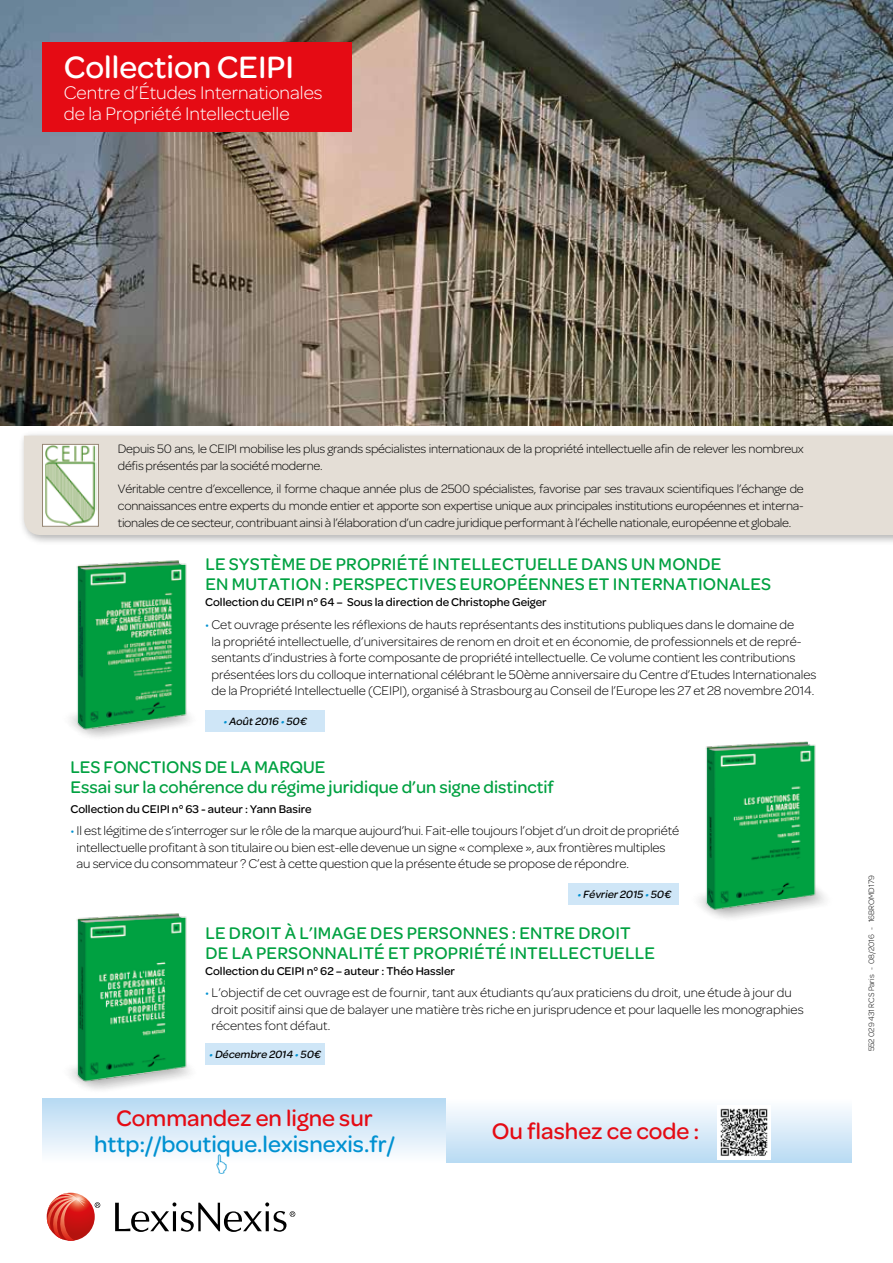
<style>
.page{position:relative;width:893px;height:1263px;background:#fff}
.page>*{position:absolute;margin:0;border:0;box-sizing:border-box;transform-origin:0 0}
.t1{font:500 33px "Omnes";color:#fff}
.t2{font:500 24px "Omnes";color:#e50b14}
.t3{font:500 24px "Omnes";color:#0091d1}
.t4{font:300 19.5px/21px "Omnes";color:#fff}
.t5{font:500 18px/19.5px "Omnes";letter-spacing:.015em;color:#00a141}
.t6{font:300 13.5px/16.5px "Omnes";letter-spacing:-.005em;color:#000}
.t7{font:300 13.05px/16.8px "Omnes";letter-spacing:-.02em;color:#000}
.t8{font:500 12px "Omnes";color:#000}
.t9{font:italic 500 11.25px "Omnes";color:#000}
.t10{font:300 8.4px "Omnes";color:#000}
.s1{color:#0091d1}
</style>
<div class="page">
<div style="left:19px;top:430px;width:874px;height:116px;background:#000;opacity:.32"></div>
<div style="left:24px;top:436px;width:869px;height:99px;background:#e4ded6"></div>
<img style="left:0;top:0;width:893px;height:425px">
<div style="left:43px;top:43px;width:309px;height:89px;background:#e50b14"></div>
<div style="left:43px;top:1099px;width:403px;height:64px;background:linear-gradient(to bottom,#b7daf3,#fdfdff)"></div>
<div style="left:446px;top:1098px;width:405px;height:65px;background:linear-gradient(to bottom,#fffeff,#b8daf3)"></div>
<img style="left:717px;top:1106px;width:54px;height:53px">
<svg style="left:95px;top:1202px;width:5px;height:6px"></svg>
<svg style="left:115px;top:1202px;width:180px;height:30px"></svg>
<svg style="left:47px;top:1193px;width:48px;height:48px"></svg>
<svg style="left:47px;top:1193px;width:39px;height:48px;background:#db594e"></svg>
<img style="left:44px;top:446px;width:53px;height:79px">
<div style="left:42px;top:444px;width:57px;height:83px;border:1px solid #958673"></div>
<svg style="left:705px;top:889px;width:120px;height:30px"></svg>
<img style="left:699px;top:741px;width:119px;height:169px">
<div style="left:569px;top:883px;width:110px;height:22px;background:#cfe6f7"></div>
<svg style="left:79px;top:1069px;width:111px;height:21px"></svg>
<img style="left:70px;top:913px;width:119px;height:170px">
<div style="left:205px;top:1044px;width:119px;height:21px;background:#cfe6f7"></div>
<svg style="left:78px;top:716px;width:134px;height:21px"></svg>
<img style="left:70px;top:560px;width:119px;height:170px">
<div style="left:205px;top:710px;width:119px;height:21px;background:#cfe6f7"></div>
<svg style="left:217px;top:1154px;width:10px;height:9px"></svg>
<h1 class="t1" style="left:64px;top:48px;width:232px">Collection CEIPI</h1>
<h3 class="t4" style="left:64px;top:82px;width:260px">Centre d’Études Internationales de la Propriété Intellectuelle</h3>
<p class="t7" style="left:118px;top:440px;width:687px">Depuis 50 ans, le CEIPI mobilise les plus grands spécialistes internationaux de la propriété intellectuelle afin de relever les nombreux défis présentés par la société moderne.</p>
<p class="t7" style="left:118px;top:481px;width:687px;text-align:justify">Véritable centre d’excellence, il forme chaque année plus de 2500 spécialistes, favorise par ses travaux scientifiques l’échange de connaissances entre experts du monde entier et apporte son expertise unique aux principales institutions européennes et interna&shy;tionales de ce secteur, contribuant ainsi à l’élaboration d’un cadre juridique performant à l’échelle nationale, européenne et globale.</p>
<h3 class="t5" style="left:205px;top:555px;width:567px">LE SYSTÈME DE PROPRIÉTÉ INTELLECTUELLE DANS UN MONDE<br>EN MUTATION : PERSPECTIVES EUROPÉENNES ET INTERNATIONALES</h3>
<p class="t8" style="left:205px;top:596px;width:343px">Collection du CEIPI n° 64 – Sous la direction de Christophe Geiger</p>
<p class="t6" style="left:212px;top:617px;width:606px;text-indent:-6px"><span class="s1">•</span> Cet ouvrage présente les réflexions de hauts représentants des institutions publiques dans le domaine de<br>la propriété intellectuelle, d’universitaires de renom en droit et en économie, de professionnels et de repré&shy;sentants d’industries à forte composante de propriété intellectuelle. Ce volume contient les contributions présentées lors du colloque international célébrant le 50ème anniversaire du Centre d’Etudes Internationales de la Propriété Intellectuelle (CEIPI), organisé à Strasbourg au Conseil de l’Europe les 27 et 28 novembre 2014.</p>
<p class="t9" style="left:223px;top:715px;width:87px"><span class="s1">•</span>Août 2016 <span class="s1">•</span>50€</p>
<h3 class="t5" style="left:70px;top:757px;width:485px">LES FONCTIONS DE LA MARQUE<br>Essai sur la cohérence du régime juridique d’un signe distinctif</h3>
<p class="t8" style="left:70px;top:803px;width:243px">Collection du CEIPI n° 63 - auteur : Yann Basire</p>
<p class="t6" style="left:77px;top:823px;width:604px;text-indent:-6px"><span class="s1">•</span> Il est légitime de s’interroger sur le rôle de la marque aujourd’hui. Fait-elle toujours l’objet d’un droit de propriété intellectuelle profitant à son titulaire ou bien est-elle devenue un signe « complexe », aux frontières multiples au service du consommateur ? C’est à cette question que la présente étude se propose de répondre.</p>
<p class="t9" style="left:577px;top:888px;width:97px"><span class="s1">•</span>Février 2015 <span class="s1">•</span>50€</p>
<h3 class="t5" style="left:205px;top:924px;width:451px">LE DROIT À L’IMAGE DES PERSONNES : ENTRE DROIT<br>DE LA PERSONNALITÉ ET PROPRIÉTÉ INTELLECTUELLE</h3>
<p class="t8" style="left:205px;top:965px;width:251px">Collection du CEIPI n° 62 – auteur : Théo Hassler</p>
<p class="t6" style="left:212px;top:984px;width:593px;text-indent:-6px"><span class="s1">•</span> L’objectif de cet ouvrage est de fournir, tant aux étudiants qu’aux praticiens du droit, une étude à jour du droit positif ainsi que de balayer une matière très riche en jurisprudence et pour laquelle les monographies récentes font défaut.</p>
<p class="t9" style="left:209px;top:1048px;width:115px"><span class="s1">•</span>Décembre 2014 <span class="s1">•</span>50€</p>
<h2 class="t2" style="left:116px;top:1104px;width:258px">Commandez en ligne sur</h2>
<h2 class="t3" style="left:94px;top:1131px;width:302px">http://boutique.lexisnexis.fr/</h2>
<h2 class="t2" style="left:492px;top:1117px;width:209px">Ou flashez ce code :</h2>
<p class="t10" style="left:867px;top:1051px;width:178px;rotate:-90deg">552 029 431 RCS Paris - 08/2016 - 16BROMD179</p>
</div>
